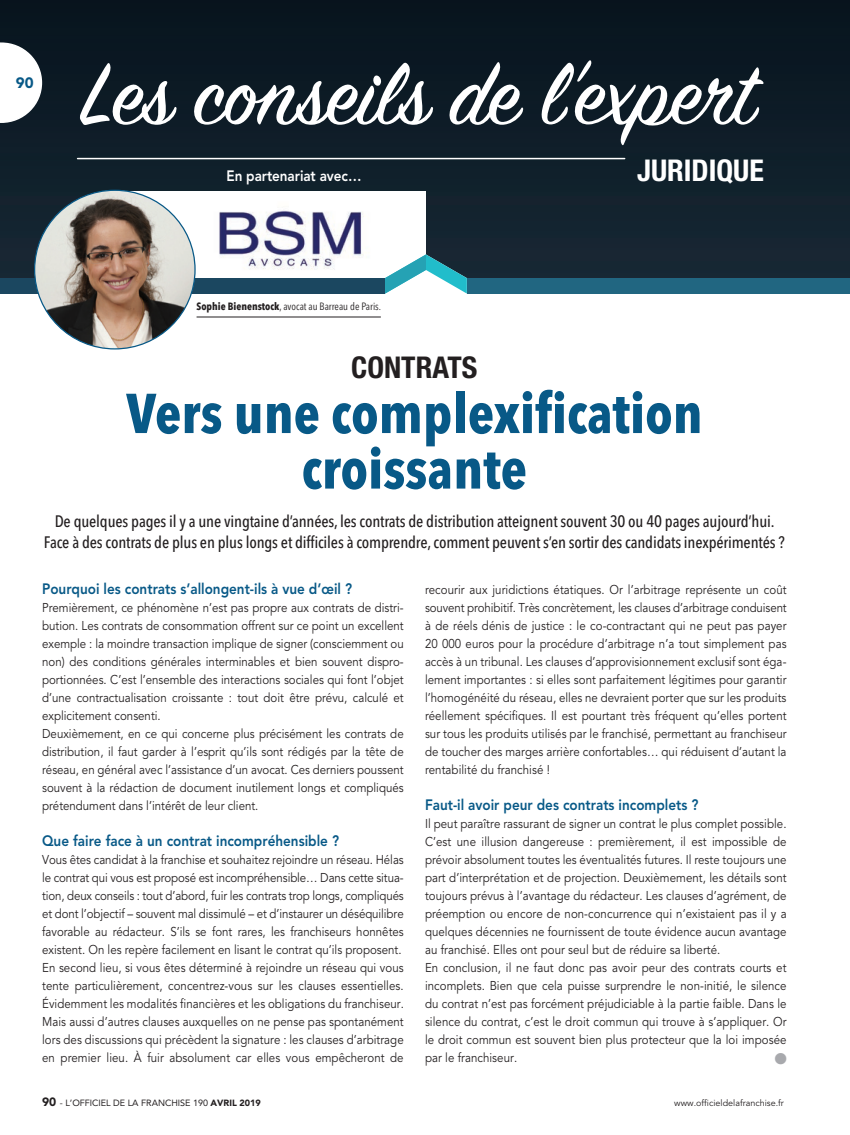
<style>
.page{position:relative;width:850px;height:1135px;background:#fff}
.page>*{position:absolute;margin:0;border:0;box-sizing:border-box;transform-origin:0 0}
.t1{font:97.5px "Sign Painter House Script";color:#fff}
.t2{font:700 condensed 55.5px/55.5px "Avenir Next LT Pro";color:#085987;text-align:center}
.t3{font:700 condensed 30px "Helvetica Neue";color:#fff}
.t4{font:700 condensed 30px "Helvetica Neue";color:#231f20}
.t5{font:500 condensed 16.5px/21px "Avenir Next LT Pro";letter-spacing:-.01em;color:#231f20;text-align:center}
.t6{font:800 15px "Avenir LT Std";color:#085987;scale:.9 1}
.t7{font:800 15px "Avenir LT Std";letter-spacing:-.005em;color:#fff;scale:.9 1}
.t8{font:900 15px "Avenir LT Std";color:#085987}
.t9{font:12.75px/18px "Avenir LT Std";letter-spacing:.005em;color:#231f20;scale:.9 1}
.t10{font:11.25px "Webdings";color:#a8a9ad}
.t11{font:condensed 10.5px "Avenir Next LT Pro";color:#231f20}
.t12{font:9px "Avenir LT Std";color:#231f20}
.t13{font:9px "Avenir LT Std";color:#231f20}
.s1{font-weight:700}
.s2{font-weight:900;font-size:12px}
.s3{font-style:inherit}
.s4{font-weight:900}
</style>
<div class="page">
<svg style="left:0;top:0;width:850px;height:278px;background:#0e1c27"></svg>
<div style="left:467px;top:278px;width:383px;height:15px;background:#216681"></div>
<svg style="left:0;top:41px;width:43px;height:83px"></svg>
<div style="left:115px;top:191px;width:311px;height:90px;background:#fff"></div>
<img style="left:219px;top:210px;width:145px;height:60px">
<svg style="left:385px;top:254px;width:82px;height:39px"></svg>
<div style="left:0;top:278px;width:385px;height:15px;background:#1b4760"></div>
<hr style="left:78px;top:158px;width:546px;height:1px;background:#fff">
<img style="left:35px;top:190px;width:160px;height:159px">
<hr style="left:196px;top:317px;width:185px;height:1px;background:#231f20">
<p class="t8" style="left:16px;top:74px;width:19px">90</p>
<h1 class="t1" style="left:81px;top:34px;width:675px">Les conseils de l’expert</h1>
<p class="t7" style="left:226px;top:167px;width:151px">En partenariat avec…</p>
<h3 class="t3" style="left:637px;top:152px;width:128px">JURIDIQUE</h3>
<p class="t11" style="left:196px;top:300px;width:186px"><span class="s1">Sophie Bienenstock</span>, avocat au Barreau de Paris.</p>
<h3 class="t4" style="left:351px;top:349px;width:128px">CONTRATS</h3>
<h2 class="t2" style="left:126px;top:385px;width:578px">Vers une complexification croissante</h2>
<p class="t5" style="left:44px;top:510px;width:742px">De quelques pages il y a une vingtaine d’années, les contrats de distribution atteignent souvent 30 ou 40 pages aujourd’hui.<br>Face à des contrats de plus en plus longs et difficiles à comprendre, comment peuvent s’en sortir des candidats inexpérimentés ?</p>
<p class="t6" style="left:42px;top:580px;width:346px">Pourquoi les contrats s’allongent-ils à vue d’œil ?</p>
<p class="t9" style="left:42px;top:599px;width:403px">Premièrement, ce phénomène n’est pas propre aux contrats de distri&shy;bution. Les contrats de consommation offrent sur ce point un excellent exemple : la moindre transaction implique de signer (consciemment ou non) des conditions générales interminables et bien souvent dispro&shy;portionnées. C’est l’ensemble des interactions sociales qui font l’objet d’une contractualisation croissante : tout doit être prévu, calculé et explicitement consenti.<br>Deuxièmement, en ce qui concerne plus précisément les contrats de distribution, il faut garder à l’esprit qu’ils sont rédigés par la tête de réseau, en général avec l’assistance d’un avocat. Ces derniers poussent souvent à la rédaction de document inutilement longs et compliqués prétendument dans l’intérêt de leur client.</p>
<p class="t6" style="left:42px;top:832px;width:331px">Que faire face à un contrat incompréhensible ?</p>
<p class="t9" style="left:42px;top:851px;width:403px">Vous êtes candidat à la franchise et souhaitez rejoindre un réseau. Hélas le contrat qui vous est proposé est incompréhensible… Dans cette situa&shy;tion, deux conseils : tout d’abord, fuir les contrats trop longs, compliqués et dont l’objectif – souvent mal dissimulé – et d’instaurer un déséquilibre favorable au rédacteur. S’ils se font rares, les franchiseurs honnêtes existent. On les repère facilement en lisant le contrat qu’ils proposent.<br>En second lieu, si vous êtes déterminé à rejoindre un réseau qui vous tente particulièrement, concentrez-vous sur les clauses essentielles.<br>Évidemment les modalités financières et les obligations du franchiseur.<br>Mais aussi d’autres clauses auxquelles on ne pense pas spontanément lors des discussions qui précèdent la signature : les clauses d’arbitrage en premier lieu. À fuir absolument car elles vous empêcheront de</p>
<p class="t9" style="left:425px;top:581px;width:403px;text-align:justify">recourir aux juridictions étatiques. Or l’arbitrage représente un coût souvent prohibitif. Très concrètement, les clauses d’arbitrage conduisent à de réels dénis de justice : le co-contractant qui ne peut pas payer 20 000 euros pour la procédure d’arbitrage n’a tout simplement pas accès à un tribunal. Les clauses d’approvisionnement exclusif sont éga&shy;lement importantes : si elles sont parfaitement légitimes pour garantir l’homogénéité du réseau, elles ne devraient porter que sur les produits réellement spécifiques. Il est pourtant très fréquent qu’elles portent sur tous les produits utilisés par le franchisé, permettant au franchiseur de toucher des marges arrière confortables… qui réduisent d’autant la rentabilité du franchisé !</p>
<p class="t6" style="left:425px;top:796px;width:305px">Faut-il avoir peur des contrats incomplets ?</p>
<p class="t9" style="left:425px;top:815px;width:403px">Il peut paraître rassurant de signer un contrat le plus complet possible.<br>C’est une illusion dangereuse : premièrement, il est impossible de prévoir absolument toutes les éventualités futures. Il reste toujours une part d’interprétation et de projection. Deuxièmement, les détails sont toujours prévus à l’avantage du rédacteur. Les clauses d’agrément, de préemption ou encore de non-concurrence qui n’existaient pas il y a quelques décennies ne fournissent de toute évidence aucun avantage au franchisé. Elles ont pour seul but de réduire sa liberté.<br>En conclusion, il ne faut donc pas avoir peur des contrats courts et incomplets. Bien que cela puisse surprendre le non-initié, le silence du contrat n’est pas forcément préjudiciable à la partie faible. Dans le silence du contrat, c’est le droit commun qui trouve à s’appliquer. Or le droit commun est souvent bien plus protecteur que la loi imposée par le franchiseur.</p>
<p class="t10" style="left:775px;top:1053px;width:13px">■</p>
<p class="t12" style="left:42px;top:1097px;width:220px"><span class="s2">90</span> <span class="s3">-</span> L’OFFICIEL DE LA FRANCHISE 190 <span class="s4">Avril 2019</span></p>
<p class="t13" style="left:674px;top:1097px;width:111px">www.officieldelafranchise.fr</p>
</div>
